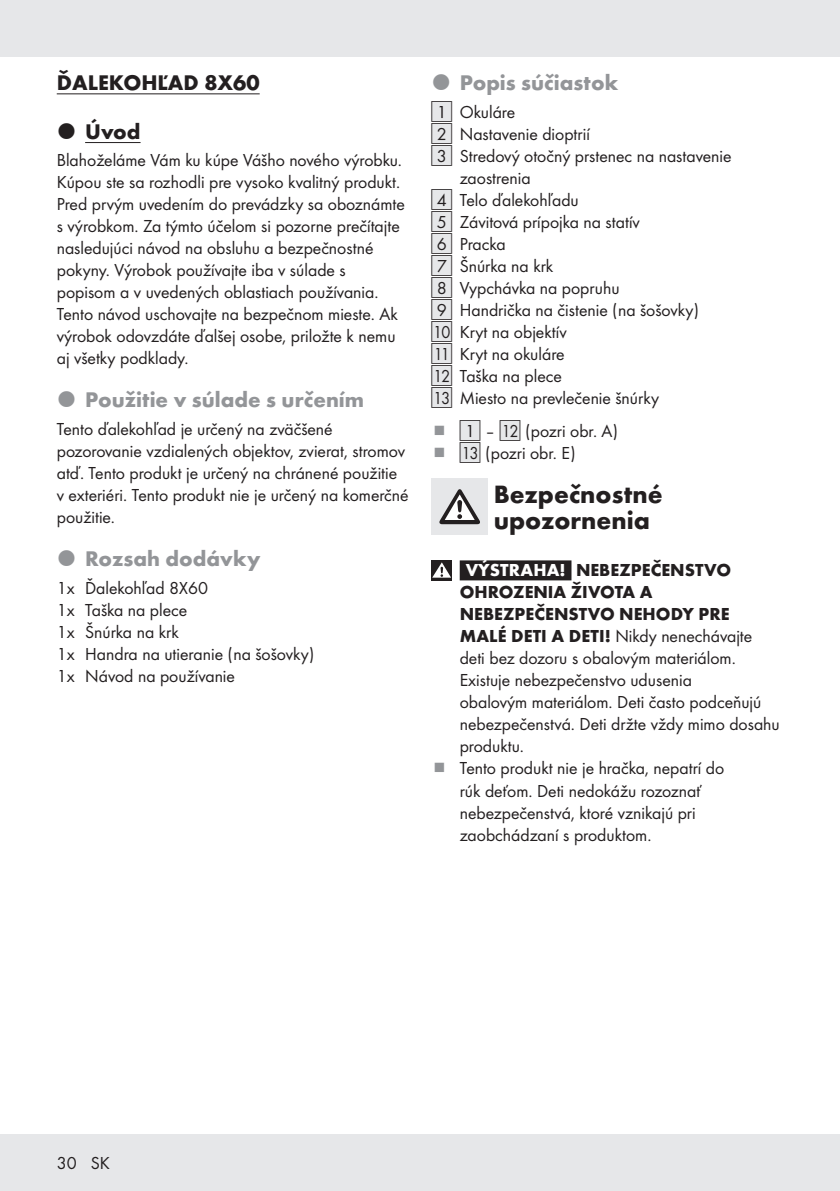
<style>
.page{position:relative;width:840px;height:1191px;background:#fff}
.page>*{position:absolute;margin:0;border:0;box-sizing:border-box;transform-origin:0 0}
.Headline-01{font:700 26px/26px "Futura";color:#231f20}
.t1{font:700 22px "Futura";color:#939598}
.Product_Name{font:700 22px "Futura";color:#231f20}
.Body{font:18px/22px "Futura Boo";color:#231f20}
.Indent{font:18px/22px "Futura Boo";color:#231f20}
.s1{font-family:"IMP Lidl Num Box";font-size:15.8px;color:#e6e7e9}
.s2{font-family:"IMP Lidl Num Box";font-size:15.8px}
.s3{font-family:"Futura";font-weight:700;color:#fff}
.s4{font-family:"Futura";font-weight:700}
</style>
<div class="page">
<div style="left:0;top:1134px;width:839px;height:57px;background:#e6e7e9"></div>
<div style="left:0;top:0;width:839px;height:57px;background:#e6e7e9"></div>
<hr style="left:57px;top:93px;width:202px;height:1px;background:#231f20">
<hr style="left:85px;top:142px;width:55px;height:1px;background:#231f20">
<div style="left:459px;top:560px;width:112px;height:20px;background:#231f20"></div>
<div style="left:431px;top:478px;width:57px;height:57px;background:#e6e7e9"></div>
<svg style="left:439px;top:489px;width:40px;height:35px"></svg>
<svg style="left:431px;top:560px;width:21px;height:20px"></svg>
<svg style="left:432px;top:562px;width:19px;height:15px"></svg>
<p class="Product_Name" style="left:57px;top:66px;width:204px">ĎALEKOHĽAD 8X60</p>
<p class="Product_Name" style="left:85px;top:115px;width:57px">Úvod</p>
<p class="Body" style="left:57px;top:148px;width:349px">Blahoželáme Vám ku kúpe Vášho nového výrobku.<br>Kúpou ste sa rozhodli pre vysoko kvalitný produkt.<br>Pred prvým uvedením do prevádzky sa oboznámte s výrobkom. Za týmto účelom si pozorne prečítajte nasledujúci návod na obsluhu a bezpečnostné pokyny. Výrobok používajte iba v súlade s popisom a v uvedených oblastiach používania.<br>Tento návod uschovajte na bezpečnom mieste. Ak výrobok odovzdáte ďalšej osobe, priložte k nemu aj všetky podklady.</p>
<p class="t1" style="left:85px;top:384px;width:280px">Použitie v súlade s určením</p>
<p class="Body" style="left:57px;top:417px;width:353px">Tento ďalekohľad je určený na zväčšené pozorovanie vzdialených objektov, zvierat, stromov atď. Tento produkt je určený na chránené použitie v exteriéri. Tento produkt nie je určený na komerčné použitie.</p>
<p class="t1" style="left:85px;top:542px;width:177px">Rozsah dodávky</p>
<p class="Indent" style="left:57px;top:576px;width:153px">1x Ďalekohľad 8X60</p>
<p class="Indent" style="left:57px;top:598px;width:132px">1x Taška na plece</p>
<p class="Indent" style="left:57px;top:620px;width:123px">1x Šnúrka na krk</p>
<p class="Indent" style="left:57px;top:642px;width:259px">1x Handra na utieranie (na šošovky)</p>
<p class="Indent" style="left:57px;top:664px;width:180px">1x Návod na používanie</p>
<p class="t1" style="left:459px;top:66px;width:160px">Popis súčiastok</p>
<p class="Indent" style="left:431px;top:100px;width:85px"><span class="s1">[</span><span class="s2">1]</span> Okuláre</p>
<p class="Indent" style="left:431px;top:122px;width:160px"><span class="s1">[</span><span class="s2">2]</span> Nastavenie dioptrií</p>
<p class="Indent" style="left:459px;top:144px;width:273px;text-indent:-28px"><span class="s1">[</span><span class="s2">3]</span> Stredový otočný prstenec na nastavenie zaostrenia</p>
<p class="Indent" style="left:431px;top:188px;width:149px"><span class="s1">[</span><span class="s2">4]</span> Telo ďalekohľadu</p>
<p class="Indent" style="left:431px;top:210px;width:210px"><span class="s1">[</span><span class="s2">5]</span> Závitová prípojka na statív</p>
<p class="Indent" style="left:431px;top:232px;width:76px"><span class="s1">[</span><span class="s2">6]</span> Pracka</p>
<p class="Indent" style="left:431px;top:254px;width:123px"><span class="s1">[</span><span class="s2">7]</span> Šnúrka na krk</p>
<p class="Indent" style="left:431px;top:276px;width:190px"><span class="s1">[</span><span class="s2">8]</span> Vypchávka na popruhu</p>
<p class="Indent" style="left:431px;top:298px;width:269px"><span class="s1">[</span><span class="s2">9]</span> Handrička na čistenie (na šošovky)</p>
<p class="Indent" style="left:431px;top:320px;width:137px"><span class="s1">[</span><span class="s2">10]</span> Kryt na objektív</p>
<p class="Indent" style="left:431px;top:342px;width:135px"><span class="s1">[</span><span class="s2">11]</span> Kryt na okuláre</p>
<p class="Indent" style="left:431px;top:364px;width:132px"><span class="s1">[</span><span class="s2">12]</span> Taška na plece</p>
<p class="Indent" style="left:431px;top:386px;width:229px"><span class="s1">[</span><span class="s2">13]</span> Miesto na prevlečenie šnúrky</p>
<p class="Body" style="left:459px;top:419px;width:160px"><span class="s1">[</span><span class="s2">1]</span> ‒ <span class="s1">[</span><span class="s2">12]</span> (pozri obr. A)</p>
<p class="Body" style="left:459px;top:441px;width:117px"><span class="s1">[</span><span class="s2">13]</span> (pozri obr. E)</p>
<p class="Headline-01" style="left:493px;top:479px;width:170px">Bezpečnostné upozornenia</p>
<p class="Indent" style="left:459px;top:558px;width:321px;text-indent:6px"><span class="s3">VÝSTRAHA!</span> <span class="s4">NEBEZPEČENSTVO<br>OHROZENIA ŽIVOTA A<br>NEBEZPEČENSTVO NEHODY PRE<br>MALÉ DETI A DETI!</span> Nikdy nenechávajte deti bez dozoru s obalovým materiálom.<br>Existuje nebezpečenstvo udusenia<br>obalovým materiálom. Deti často podceňujú nebezpečenstvá. Deti držte vždy mimo dosahu produktu.</p>
<p class="Body" style="left:459px;top:756px;width:266px">Tento produkt nie je hračka, nepatrí do rúk deťom. Deti nedokážu rozoznať nebezpečenstvá, ktoré vznikajú pri zaobchádzaní s produktom.</p>
<p class="Body" style="left:57px;top:1151px;width:55px">30 SK</p>
</div>
